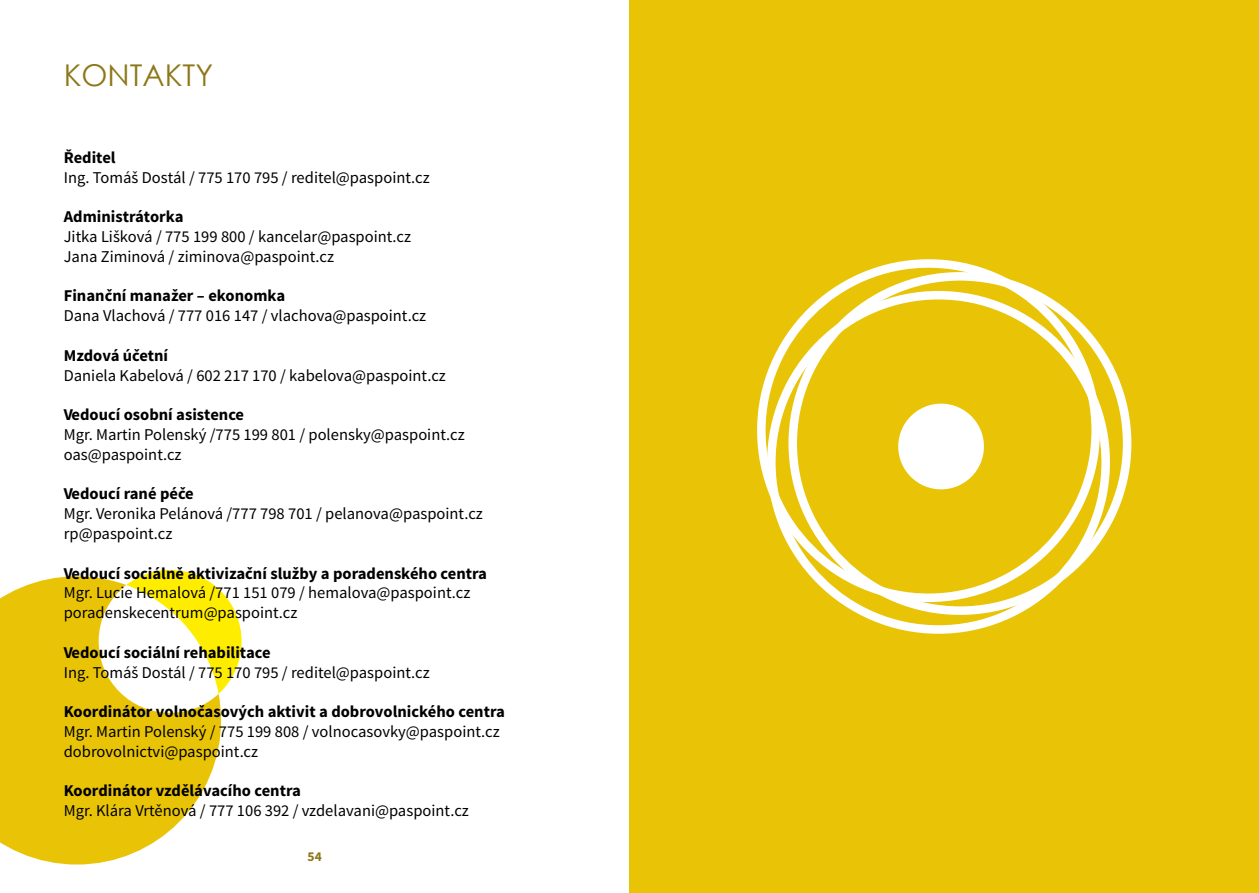
<style>
.page{position:relative;width:1259px;height:893px;background:#fff}
.page>*{position:absolute;margin:0;border:0;box-sizing:border-box;transform-origin:0 0}
.t1{font:30px "Century Gothic";color:#8d7718}
.t2{font:16.5px/19.8px "Source Sans Pro";color:#000}
.t3{font:700 16.5px "Source Sans Pro";color:#000}
.t4{font:700 13.5px "Source Sans Pro";color:#8d7718}
</style>
<div class="page">
<div style="left:629px;top:0;width:630px;height:893px;background:#e9c406"></div>
<svg style="left:1110px;top:361px;width:21px;height:165px"></svg>
<svg style="left:757px;top:259px;width:281px;height:229px"></svg>
<svg style="left:767px;top:291px;width:343px;height:343px"></svg>
<svg style="left:0;top:576px;width:221px;height:288px;fill:#e9c406"></svg>
<svg style="left:126px;top:570px;width:116px;height:124px"></svg>
<h1 class="t1" style="left:64px;top:54px;width:151px">KONTAKTY</h1>
<p class="t3" style="left:64px;top:147px;width:53px">Ředitel</p>
<p class="t2" style="left:64px;top:167px;width:367px">Ing. Tomáš Dostál / 775 170 795 / reditel@paspoint.cz</p>
<p class="t3" style="left:64px;top:206px;width:121px">Administrátorka</p>
<p class="t2" style="left:64px;top:227px;width:349px">Jitka Lišková / 775 199 800 / kancelar@paspoint.cz<br>Jana Ziminová / ziminova@paspoint.cz</p>
<p class="t3" style="left:64px;top:285px;width:223px">Finanční manažer – ekonomka</p>
<p class="t2" style="left:64px;top:306px;width:364px">Dana Vlachová / 777 016 147 / vlachova@paspoint.cz</p>
<p class="t3" style="left:64px;top:345px;width:106px">Mzdová účetní</p>
<p class="t2" style="left:64px;top:365px;width:384px">Daniela Kabelová / 602 217 170 / kabelova@paspoint.cz</p>
<p class="t3" style="left:64px;top:404px;width:182px">Vedoucí osobní asistence</p>
<p class="t2" style="left:64px;top:425px;width:402px">Mgr. Martin Polenský /775 199 801 / polensky@paspoint.cz oas@paspoint.cz</p>
<p class="t3" style="left:64px;top:483px;width:131px">Vedoucí rané péče</p>
<p class="t2" style="left:64px;top:504px;width:420px">Mgr. Veronika Pelánová /777 798 701 / pelanova@paspoint.cz rp@paspoint.cz</p>
<p class="t3" style="left:64px;top:563px;width:425px">Vedoucí sociálně aktivizační služby a poradenského centra</p>
<p class="t2" style="left:64px;top:583px;width:408px">Mgr. Lucie Hemalová /771 151 079 / hemalova@paspoint.cz poradenskecentrum@paspoint.cz</p>
<p class="t3" style="left:64px;top:642px;width:208px">Vedoucí sociální rehabilitace</p>
<p class="t2" style="left:64px;top:662px;width:367px">Ing. Tomáš Dostál / 775 170 795 / reditel@paspoint.cz</p>
<p class="t3" style="left:64px;top:701px;width:442px">Koordinátor volnočasových aktivit a dobrovolnického centra</p>
<p class="t2" style="left:64px;top:722px;width:437px">Mgr. Martin Polenský / 775 199 808 / volnocasovky@paspoint.cz dobrovolnictvi@paspoint.cz</p>
<p class="t3" style="left:64px;top:780px;width:239px">Koordinátor vzdělávacího centra</p>
<p class="t2" style="left:64px;top:801px;width:406px">Mgr. Klára Vrtěnová / 777 106 392 / vzdelavani@paspoint.cz</p>
<p class="t4" style="left:308px;top:847px;width:16px">54</p>
</div>
